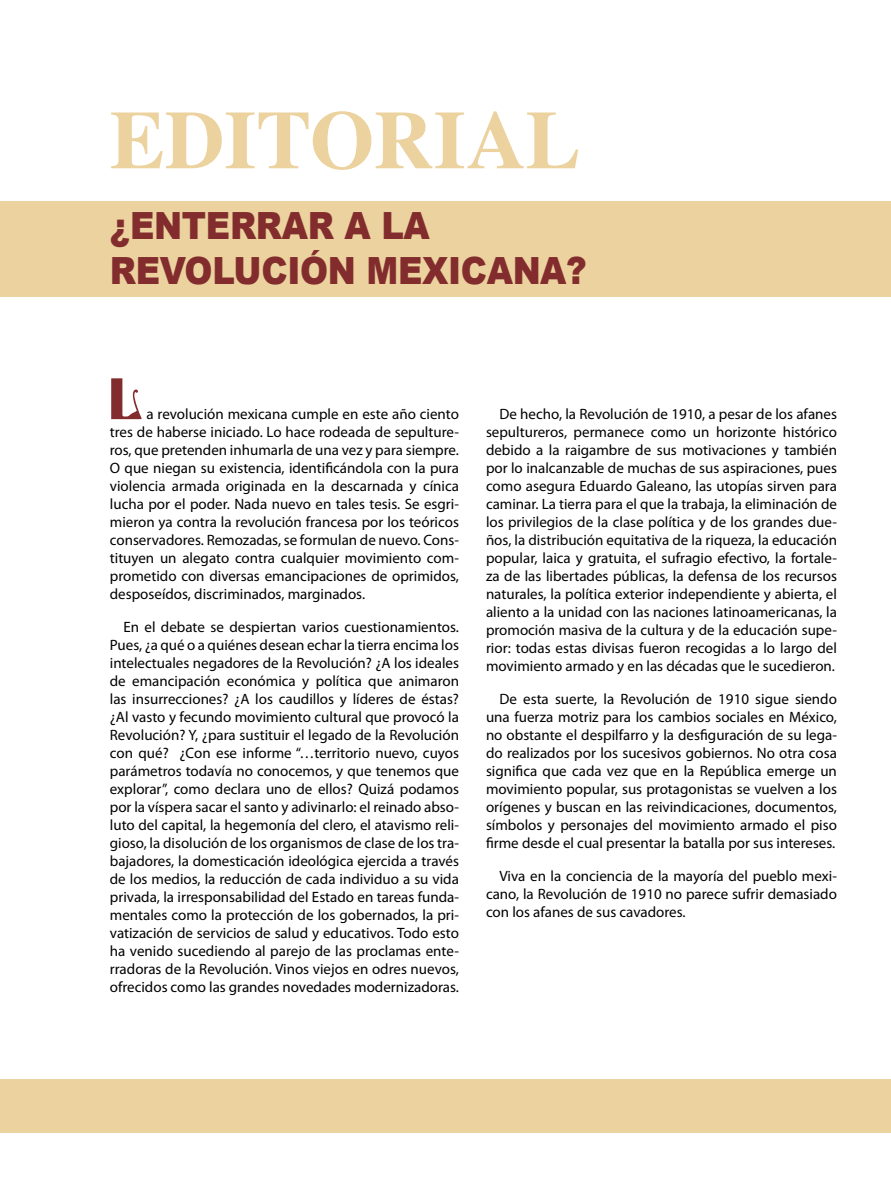
<style>
.page{position:relative;width:891px;height:1188px;background:#fff}
.page>*{position:absolute;margin:0;border:0;box-sizing:border-box;transform-origin:0 0}
.t1{font:700 82.5px "Times";color:#ebd29e}
.t2{font:52.5px "Deutsch Gothic";color:#822c2d}
.t3{font:900 37.5px/45px "Arial";letter-spacing:-.01em;color:#822c2d;scale:.9 1}
.t4{font:15px/18px "Myriad Pro";color:#000;text-align:justify}
</style>
<div class="page">
<div style="left:0;top:201px;width:891px;height:55px;background:#ebd29e"></div>
<div style="left:0;top:255px;width:891px;height:42px;background:#ebd29e"></div>
<div style="left:0;top:1079px;width:891px;height:54px;background:#ebd29e"></div>
<h1 class="t1" style="left:110px;top:85px;width:472px">EDITORIAL</h1>
<h3 class="t3" style="left:110px;top:201px;width:531px">¿ENTERRAR A LA<br>REVOLUCIÓN MEXICANA?</h3>
<h2 class="t2" style="left:110px;top:375px;width:34px">L</h2>
<p class="t4" style="left:110px;top:405px;width:351px;text-indent:37px">a revolución mexicana cumple en este año ciento tres de haberse iniciado. Lo hace rodeada de sepulture&shy;ros, que pretenden inhumarla de una vez y para siempre.<br>O que niegan su existencia, identificándola con la pura violencia armada originada en la descarnada y cínica lucha por el poder. Nada nuevo en tales tesis. Se esgri&shy;mieron ya contra la revolución francesa por los teóricos conservadores. Remozadas, se formulan de nuevo. Cons&shy;tituyen un alegato contra cualquier movimiento com&shy;prometido con diversas emancipaciones de oprimidos, desposeídos, discriminados, marginados.</p>
<p class="t4" style="left:110px;top:618px;width:351px;text-indent:14px">En el debate se despiertan varios cuestionamientos.<br>Pues, ¿a qué o a quiénes desean echar la tierra encima los intelectuales negadores de la Revolución? ¿A los ideales de emancipación económica y política que animaron las insurrecciones? ¿A los caudillos y líderes de éstas? ¿Al vasto y fecundo movimiento cultural que provocó la Revolución? Y, ¿para sustituir el legado de la Revolución con qué? ¿Con ese informe “…territorio nuevo, cuyos parámetros todavía no conocemos, y que tenemos que explorar”, como declara uno de ellos? Quizá podamos por la víspera sacar el santo y adivinarlo: el reinado abso&shy;luto del capital, la hegemonía del clero, el atavismo reli&shy;gioso, la disolución de los organismos de clase de los tra&shy;bajadores, la domesticación ideológica ejercida a través de los medios, la reducción de cada individuo a su vida privada, la irresponsabilidad del Estado en tareas funda&shy;mentales como la protección de los gobernados, la pri&shy;vatización de servicios de salud y educativos. Todo esto ha venido sucediendo al parejo de las proclamas ente&shy;rradoras de la Revolución. Vinos viejos en odres nuevos, ofrecidos como las grandes novedades modernizadoras.</p>
<p class="t4" style="left:486px;top:405px;width:353px;text-indent:14px">De hecho, la Revolución de 1910, a pesar de los afanes sepultureros, permanece como un horizonte histórico debido a la raigambre de sus motivaciones y también por lo inalcanzable de muchas de sus aspiraciones, pues como asegura Eduardo Galeano, las utopías sirven para caminar. La tierra para el que la trabaja, la eliminación de los privilegios de la clase política y de los grandes due&shy;ños, la distribución equitativa de la riqueza, la educación popular, laica y gratuita, el sufragio efectivo, la fortale&shy;za de las libertades públicas, la defensa de los recursos naturales, la política exterior independiente y abierta, el aliento a la unidad con las naciones latinoamericanas, la promoción masiva de la cultura y de la educación supe&shy;rior: todas estas divisas fueron recogidas a lo largo del movimiento armado y en las décadas que le sucedieron.</p>
<p class="t4" style="left:486px;top:690px;width:353px;text-indent:14px">De esta suerte, la Revolución de 1910 sigue siendo una fuerza motriz para los cambios sociales en México, no obstante el despilfarro y la desfiguración de su lega&shy;do realizados por los sucesivos gobiernos. No otra cosa significa que cada vez que en la República emerge un movimiento popular, sus protagonistas se vuelven a los orígenes y buscan en las reivindicaciones, documentos, símbolos y personajes del movimiento armado el piso firme desde el cual presentar la batalla por sus intereses.</p>
<p class="t4" style="left:486px;top:867px;width:352px;text-indent:14px">Viva en la conciencia de la mayoría del pueblo mexi&shy;cano, la Revolución de 1910 no parece sufrir demasiado con los afanes de sus cavadores.</p>
</div>
